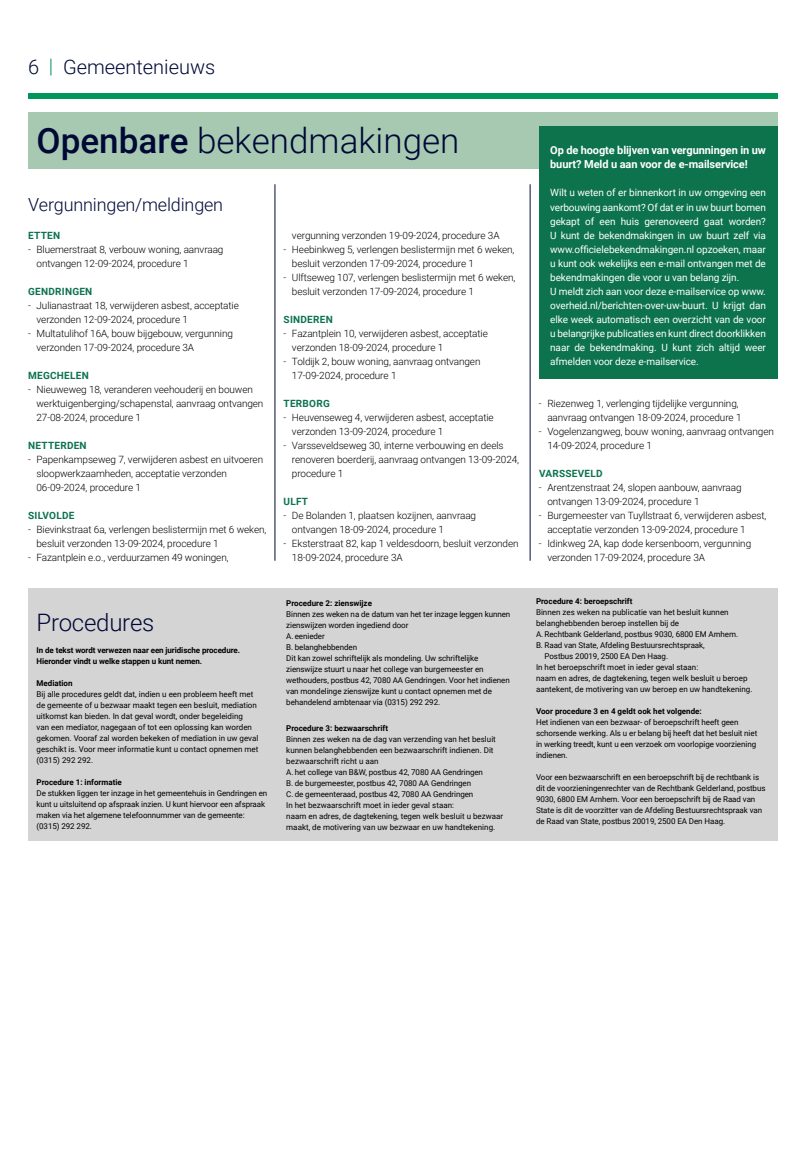
<style>
.page{position:relative;width:806px;height:1163px;background:#fff}
.page>*{position:absolute;margin:0;border:0;box-sizing:border-box;transform-origin:0 0}
.OIJ_hoofdkop_bekendmakingen{font:300 35px "Roboto";color:#000936}
.OIJ_kop_procedures{font:300 24px "Roboto";letter-spacing:-.01em;color:#000936}
.t1{font:300 20px "Roboto";color:#000936}
.OIJ_kop_bekendmakingen{font:300 18px "Roboto";letter-spacing:-.01em;color:#000936}
.OIJ_tekst_groen_vlak_bold{font:700 11px/14px "Roboto";letter-spacing:-.01em;color:#fff}
.t2{font:300 10px/14px "Roboto";letter-spacing:-.01em;color:#000}
.OIJ_tekst_groen_vlak{font:10px/14px "Roboto";letter-spacing:-.01em;color:#fff;text-align:justify}
.OIJ_plaatsnaam{font:700 10px "Roboto";letter-spacing:.025em;color:#0c734d}
.OIJ_colofon_plat{font:8px/11px "Roboto";letter-spacing:-.01em;color:#000}
.OIJ_colofon_kopje_H3{font:700 8px "Roboto";color:#000}
.OIJ_colofon_kopje{font:700 8px/11px "Roboto";letter-spacing:-.01em;color:#000}
.s1{color:#00965a}
.s2{font-weight:500}
</style>
<div class="page">
<div style="left:28px;top:93px;width:748px;height:5px;background:#00965a"></div>
<div style="left:28px;top:112px;width:748px;height:56px;background:#a7c9b1"></div>
<div style="left:538px;top:126px;width:238px;height:252px;background:#0c734d"></div>
<hr style="left:274px;top:184px;width:1px;height:376px;background:#000936">
<hr style="left:529px;top:184px;width:1px;height:376px;background:#000936">
<div style="left:28px;top:589px;width:748px;height:251px;background:#d5d4d4"></div>
<p class="t1" style="left:28px;top:53px;width:189px">6 <span class="s1">|</span> Gemeentenieuws</p>
<h2 class="OIJ_hoofdkop_bekendmakingen" style="left:37px;top:116px;width:424px"><span class="s2">Openbare</span> bekendmakingen</h2>
<h3 class="OIJ_kop_bekendmakingen" style="left:28px;top:191px;width:196px">Vergunningen/meldingen</h3>
<h4 class="OIJ_plaatsnaam" style="left:28px;top:228px;width:33px">ETTEN</h4>
<p class="t2" style="left:37px;top:241px;width:188px;text-indent:-9px">- Bluemerstraat 8, verbouw woning, aanvraag ontvangen 12-09-2024, procedure 1</p>
<h4 class="OIJ_plaatsnaam" style="left:28px;top:284px;width:66px">GENDRINGEN</h4>
<p class="t2" style="left:37px;top:297px;width:204px;text-indent:-9px">- Julianastraat 18, verwijderen asbest, acceptatie verzonden 12-09-2024, procedure 1</p>
<p class="t2" style="left:37px;top:325px;width:198px;text-indent:-9px">- Multatulihof 16A, bouw bijgebouw, vergunning verzonden 17-09-2024, procedure 3A</p>
<h4 class="OIJ_plaatsnaam" style="left:28px;top:368px;width:62px">MEGCHELEN</h4>
<p class="t2" style="left:37px;top:381px;width:228px;text-indent:-9px">- Nieuweweg 18, veranderen veehouderij en bouwen werktuigenberging/schapenstal, aanvraag ontvangen<br>27-08-2024, procedure 1</p>
<h4 class="OIJ_plaatsnaam" style="left:28px;top:438px;width:60px">NETTERDEN</h4>
<p class="t2" style="left:37px;top:451px;width:228px;text-indent:-9px">- Papenkampseweg 7, verwijderen asbest en uitvoeren sloopwerkzaamheden, acceptatie verzonden<br>06-09-2024, procedure 1</p>
<h4 class="OIJ_plaatsnaam" style="left:28px;top:508px;width:48px">SILVOLDE</h4>
<p class="t2" style="left:37px;top:521px;width:231px;text-indent:-9px">- Bievinkstraat 6a, verlengen beslistermijn met 6 weken, besluit verzonden 13-09-2024, procedure 1</p>
<p class="t2" style="left:28px;top:549px;width:202px">- Fazantplein e.o., verduurzamen 49 woningen,</p>
<p class="t2" style="left:292px;top:227px;width:209px">vergunning verzonden 19-09-2024, procedure 3A</p>
<p class="t2" style="left:292px;top:241px;width:224px;text-indent:-9px">- Heebinkweg 5, verlengen beslistermijn met 6 weken, besluit verzonden 17-09-2024, procedure 1</p>
<p class="t2" style="left:292px;top:269px;width:225px;text-indent:-9px">- Ulftseweg 107, verlengen beslistermijn met 6 weken, besluit verzonden 17-09-2024, procedure 1</p>
<h4 class="OIJ_plaatsnaam" style="left:283px;top:312px;width:51px">SINDEREN</h4>
<p class="t2" style="left:292px;top:325px;width:197px;text-indent:-9px">- Fazantplein 10, verwijderen asbest, acceptatie verzonden 18-09-2024, procedure 1</p>
<p class="t2" style="left:292px;top:353px;width:190px;text-indent:-9px">- Toldijk 2, bouw woning, aanvraag ontvangen<br>17-09-2024, procedure 1</p>
<h4 class="OIJ_plaatsnaam" style="left:283px;top:396px;width:48px">TERBORG</h4>
<p class="t2" style="left:292px;top:409px;width:203px;text-indent:-9px">- Heuvenseweg 4, verwijderen asbest, acceptatie verzonden 13-09-2024, procedure 1</p>
<p class="t2" style="left:292px;top:437px;width:228px;text-indent:-9px">- Varsseveldseweg 30, interne verbouwing en deels renoveren boerderij, aanvraag ontvangen 13-09-2024, procedure 1</p>
<h4 class="OIJ_plaatsnaam" style="left:283px;top:494px;width:26px">ULFT</h4>
<p class="t2" style="left:292px;top:507px;width:186px;text-indent:-9px">- De Bolanden 1, plaatsen kozijnen, aanvraag ontvangen 18-09-2024, procedure 1</p>
<p class="t2" style="left:292px;top:535px;width:228px;text-indent:-9px">- Eksterstraat 82, kap 1 veldesdoorn, besluit verzonden<br>18-09-2024, procedure 3A</p>
<h2 class="OIJ_kop_procedures" style="left:37px;top:605px;width:119px">Procedures</h2>
<h2 class="OIJ_colofon_kopje" style="left:37px;top:644px;width:205px">In de tekst wordt verwezen naar een juridische procedure.<br>Hieronder vindt u welke stappen u kunt nemen.</h2>
<h3 class="OIJ_colofon_kopje_H3" style="left:37px;top:677px;width:38px">Mediation</h3>
<p class="OIJ_colofon_plat" style="left:37px;top:688px;width:223px">Bij alle procedures geldt dat, indien u een probleem heeft met de gemeente of u bezwaar maakt tegen een besluit, mediation uitkomst kan bieden. In dat geval wordt, onder begeleiding<br>van een mediator, nagegaan of tot een oplossing kan worden gekomen. Vooraf zal worden bekeken of mediation in uw geval geschikt is. Voor meer informatie kunt u contact opnemen met (0315) 292 292.</p>
<h3 class="OIJ_colofon_kopje_H3" style="left:37px;top:776px;width:87px">Procedure 1: informatie</h3>
<p class="OIJ_colofon_plat" style="left:37px;top:787px;width:232px">De stukken liggen ter inzage in het gemeentehuis in Gendringen en kunt u uitsluitend op afspraak inzien. U kunt hiervoor een afspraak maken via het algemene telefoonnummer van de gemeente: (0315) 292 292.</p>
<h3 class="OIJ_colofon_kopje_H3" style="left:286px;top:597px;width:87px">Procedure 2: zienswijze</h3>
<p class="OIJ_colofon_plat" style="left:286px;top:608px;width:225px">Binnen zes weken na de datum van het ter inzage leggen kunnen zienswijzen worden ingediend door</p>
<p class="OIJ_colofon_plat" style="left:286px;top:630px;width:40px">A. eenieder</p>
<p class="OIJ_colofon_plat" style="left:286px;top:641px;width:72px">B. belanghebbenden</p>
<p class="OIJ_colofon_plat" style="left:286px;top:652px;width:225px">Dit kan zowel schriftelijk als mondeling. Uw schriftelijke zienswijze stuurt u naar het college van burgemeester en wethouders, postbus 42, 7080 AA Gendringen. Voor het indienen van mondelinge zienswijze kunt u contact opnemen met de behandelend ambtenaar via (0315) 292 292.</p>
<h3 class="OIJ_colofon_kopje_H3" style="left:286px;top:722px;width:103px">Procedure 3: bezwaarschrift</h3>
<p class="OIJ_colofon_plat" style="left:286px;top:732px;width:211px">Binnen zes weken na de dag van verzending van het besluit kunnen belanghebbenden een bezwaarschrift indienen. Dit bezwaarschrift richt u aan</p>
<p class="OIJ_colofon_plat" style="left:286px;top:765px;width:198px">A. het college van B&amp;W, postbus 42, 7080 AA Gendringen</p>
<p class="OIJ_colofon_plat" style="left:286px;top:776px;width:186px">B. de burgemeester, postbus 42, 7080 AA Gendringen</p>
<p class="OIJ_colofon_plat" style="left:286px;top:787px;width:188px">C. de gemeenteraad, postbus 42, 7080 AA Gendringen</p>
<p class="OIJ_colofon_plat" style="left:286px;top:798px;width:169px">In het bezwaarschrift moet in ieder geval staan:</p>
<p class="OIJ_colofon_plat" style="left:286px;top:809px;width:218px">naam en adres, de dagtekening, tegen welk besluit u bezwaar maakt, de motivering van uw bezwaar en uw handtekening.</p>
<h2 class="OIJ_tekst_groen_vlak_bold" style="left:550px;top:143px;width:217px">Op de hoogte blijven van vergunningen in uw buurt? Meld u aan voor de e-mailservice!</h2>
<p class="OIJ_tekst_groen_vlak" style="left:550px;top:185px;width:217px">Wilt u weten of er binnenkort in uw omgeving een verbouwing aankomt? Of dat er in uw buurt bomen gekapt of een huis gerenoveerd gaat worden?<br>U kunt de bekendmakingen in uw buurt zelf via www.officielebekendmakingen.nl opzoeken, maar u kunt ook wekelijks een e-mail ontvangen met de bekendmakingen die voor u van belang zijn.</p>
<p class="OIJ_tekst_groen_vlak" style="left:550px;top:283px;width:217px">U meldt zich aan voor deze e-mailservice op www. overheid.nl/berichten-over-uw-buurt. U krijgt dan elke week automatisch een overzicht van de voor u belangrijke publicaties en kunt direct doorklikken naar de bekendmaking. U kunt zich altijd weer afmelden voor deze e-mailservice.</p>
<p class="t2" style="left:538px;top:395px;width:204px;text-align:right">- Riezenweg 1, verlenging tijdelijke vergunning, aanvraag ontvangen 18-09-2024, procedure 1</p>
<p class="t2" style="left:547px;top:423px;width:228px;text-indent:-9px">- Vogelenzangweg, bouw woning, aanvraag ontvangen<br>14-09-2024, procedure 1</p>
<h4 class="OIJ_plaatsnaam" style="left:538px;top:466px;width:65px">VARSSEVELD</h4>
<p class="t2" style="left:547px;top:479px;width:196px;text-indent:-9px">- Arentzenstraat 24, slopen aanbouw, aanvraag ontvangen 13-09-2024, procedure 1</p>
<p class="t2" style="left:547px;top:507px;width:220px;text-indent:-9px">- Burgemeester van Tuyllstraat 6, verwijderen asbest, acceptatie verzonden 13-09-2024, procedure 1</p>
<p class="t2" style="left:547px;top:535px;width:205px;text-indent:-9px">- Idinkweg 2A, kap dode kersenboom, vergunning verzonden 17-09-2024, procedure 3A</p>
<h3 class="OIJ_colofon_kopje_H3" style="left:535px;top:595px;width:98px">Procedure 4: beroepschrift</h3>
<p class="OIJ_colofon_plat" style="left:535px;top:606px;width:194px">Binnen zes weken na publicatie van het besluit kunnen belanghebbenden beroep instellen bij de</p>
<p class="OIJ_colofon_plat" style="left:535px;top:628px;width:203px">A. Rechtbank Gelderland, postbus 9030, 6800 EM Arnhem.</p>
<p class="OIJ_colofon_plat" style="left:544px;top:639px;width:162px;text-indent:-9px">B. Raad van State, Afdeling Bestuursrechtspraak,<br>Postbus 20019, 2500 EA Den Haag.</p>
<p class="OIJ_colofon_plat" style="left:535px;top:661px;width:164px">In het beroepschrift moet in ieder geval staan:</p>
<p class="OIJ_colofon_plat" style="left:535px;top:672px;width:218px">naam en adres, de dagtekening, tegen welk besluit u beroep aantekent, de motivering van uw beroep en uw handtekening.</p>
<h3 class="OIJ_colofon_kopje_H3" style="left:535px;top:705px;width:167px">Voor procedure 3 en 4 geldt ook het volgende:</h3>
<p class="OIJ_colofon_plat" style="left:535px;top:716px;width:223px">Het indienen van een bezwaar- of beroepschrift heeft geen schorsende werking. Als u er belang bij heeft dat het besluit niet in werking treedt, kunt u een verzoek om voorlopige voorziening indienen.</p>
<p class="OIJ_colofon_plat" style="left:535px;top:771px;width:231px">Voor een bezwaarschrift en een beroepschrift bij de rechtbank is dit de voorzieningenrechter van de Rechtbank Gelderland, postbus 9030, 6800 EM Arnhem. Voor een beroepschrift bij de Raad van State is dit de voorzitter van de Afdeling Bestuursrechtspraak van de Raad van State, postbus 20019, 2500 EA Den Haag.</p>
</div>
